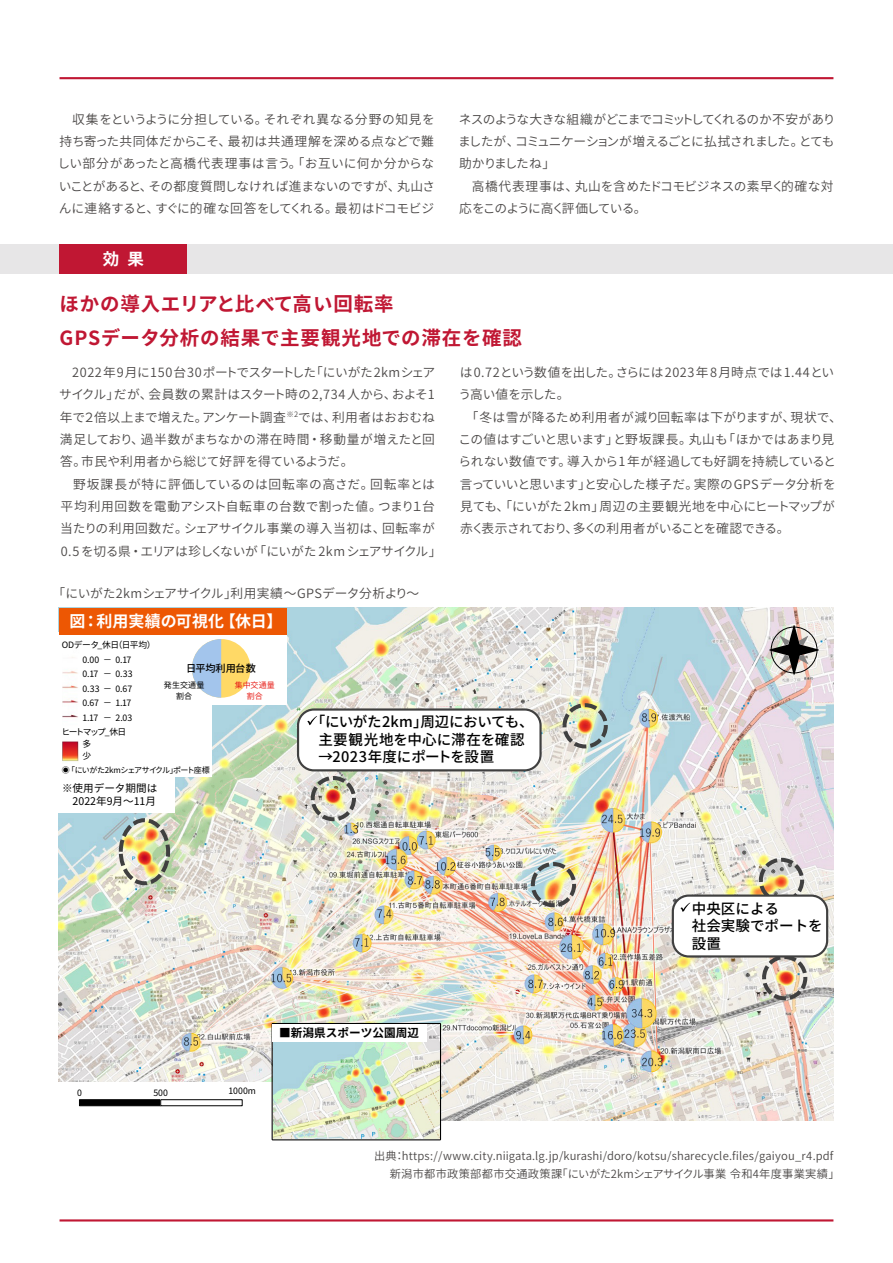
<style>
.page{position:relative;width:893px;height:1263px;background:#fff}
.page>*{position:absolute;margin:0;border:0;box-sizing:border-box;transform-origin:0 0}
.t1{font:700 19.5px/34.2px "Source Han Sans JP";letter-spacing:.04em;color:#c01733}
.t2{font:700 16.5px "Source Han Sans JP";color:#fff}
.t3{font:700 16.05px "Source Han Sans JP";color:#fff}
.t4{font:500 14.55px/17.5px "Source Han Sans JP";color:#000;text-align:center}
.t5{font:12.75px/22.4px "Source Han Sans JP";letter-spacing:-.01em;color:#4c4948;text-align:justify}
.t6{font:12.75px/22.4px "Source Han Sans JP";letter-spacing:.01em;color:#4c4948;text-align:center}
.t7{font:12.75px/22.4px "Source Han Sans JP";letter-spacing:-.035em;color:#4c4948}
.t8{font:12.75px "Source Han Sans JP";letter-spacing:.035em;color:#4c4948}
.t9{font:12.75px "Source Han Sans JP";letter-spacing:.02em;color:#4c4948}
.t10{font:12.75px "Source Han Sans JP";letter-spacing:-.065em;color:#4c4948}
.t11{font:12.75px "Source Han Sans JP";letter-spacing:-.04em;color:#4c4948}
.t12{font:700 11.7px "Source Han Sans JP";color:#000}
.t13{font:11.25px/18px "Source Han Sans JP";letter-spacing:.015em;color:#4c4948}
.t14{font:10.65px/12.8px "Source Han Sans JP";color:#000}
.t15{font:500 10.2px "Source Han Sans JP";letter-spacing:-.015em;color:#000}
.t16{font:8.7px/11.7px "Source Han Sans JP";letter-spacing:-.035em;color:#000}
.t17{font:8.7px "Source Han Sans JP";letter-spacing:-.165em;color:#000}
.t18{font:7.95px "Source Han Sans JP";letter-spacing:-.085em;color:#000}
.t19{font:7.95px/10.2px "Source Han Sans JP";letter-spacing:-.055em;color:#000;text-align:center}
.t20{font:7.95px/10.2px "Source Han Sans JP";letter-spacing:-.01em;color:#e71f19;text-align:center}
</style>
<div class="page">
<img style="left:59px;top:608px;width:775px;height:512px">
<div style="left:156px;top:635px;width:131px;height:70px;background:#fff"></div>
<div style="left:58px;top:632px;width:154px;height:144px;background:#fff"></div>
<div style="left:311px;top:776px;width:45px;height:45px;border:4px dashed #404040;border-radius:50%"></div>
<div style="left:59px;top:608px;width:228px;height:27px;background:#ed5703"></div>
<div style="left:58px;top:776px;width:116px;height:37px;background:#fff"></div>
<div style="left:119px;top:818px;width:51px;height:67px;border:4px dashed #404040;border-radius:50%"></div>
<div style="left:562px;top:703px;width:46px;height:45px;border:4px dashed #404040;border-radius:50%"></div>
<div style="left:762px;top:955px;width:45px;height:45px;border:4px dashed #404040;border-radius:50%"></div>
<div style="left:531px;top:862px;width:45px;height:45px;border:4px dashed #404040;border-radius:50%"></div>
<div style="left:759px;top:858px;width:45px;height:45px;border:4px dashed #404040;border-radius:50%"></div>
<img style="left:62px;top:657px;width:17px;height:105px">
<div style="left:192px;top:639px;width:58px;height:59px;background:#ffd966;border-radius:50%"></div>
<svg style="left:192px;top:639px;width:29px;height:59px"></svg>
<svg style="left:769px;top:625px;width:50px;height:50px;background:#9f9b96"></svg>
<div style="left:298px;top:709px;width:243px;height:61px;background:#fff;border-radius:16px"></div>
<div style="left:297px;top:708px;width:245px;height:63px;border:2px solid #404040;border-radius:16px"></div>
<svg style="left:307px;top:716px;width:10px;height:9px"></svg>
<div style="left:673px;top:895px;width:154px;height:61px;background:#fff;border-radius:16px"></div>
<div style="left:672px;top:894px;width:156px;height:63px;border:2px solid #404040;border-radius:16px"></div>
<svg style="left:680px;top:902px;width:10px;height:10px"></svg>
<div style="left:58px;top:1082px;width:215px;height:41px;background:#fff"></div>
<img style="left:272px;top:1023px;width:169px;height:117px">
<div style="left:273px;top:1024px;width:154px;height:18px;background:#fff"></div>
<div style="left:79px;top:1099px;width:82px;height:7px;background:#000;border:1px solid #000"></div>
<div style="left:160px;top:1099px;width:83px;height:7px;border:1px solid #000"></div>
<hr style="left:60px;top:1219px;width:773px;height:2px;background:#c01733">
<hr style="left:60px;top:77px;width:773px;height:2px;background:#c01733">
<div style="left:0;top:244px;width:893px;height:30px;background:#e7e6e7"></div>
<div style="left:60px;top:244px;width:127px;height:30px;background:#c01733"></div>
<p class="t5" style="left:58px;top:108px;width:379px;text-indent:15px">収集をというように分担している。それぞれ異なる分野の知見を持ち寄った共同体だからこそ、最初は共通理解を深める点などで難しい部分があったと高橋代表理事は言う。「お互いに何か分からないことがあると、その都度質問しなければ進まないのですが、丸山さんに連絡すると、すぐに的確な回答をしてくれる。最初はドコモビジ</p>
<p class="t5" style="left:458px;top:108px;width:379px">ネスのような大きな組織がどこまでコミットしてくれるのか不安がありましたが、コミュニケーションが増えるごとに払拭されました。とても助かりましたね」</p>
<p class="t7" style="left:459px;top:175px;width:376px;text-indent:13px">高橋代表理事は、丸山を含めたドコモビジネスの素早く的確な対応をこのように高く評価している。</p>
<p class="t2" style="left:103px;top:249px;width:43px">効果</p>
<h1 class="t1" style="left:60px;top:287px;width:464px">ほかの導入エリアと比べて高い回転率<br>GPSデータ分析の結果で主要観光地での滞在を確認</h1>
<p class="t5" style="left:59px;top:361px;width:378px;text-indent:13px">2022年9月に150台30ポートでスタートした「にいがた2kmシェアサイクル」だが、会員数の累計はスタート時の2,734人から、およそ1年で２倍以上まで増えた。アンケート調査<sup>※2</sup>では、利用者はおおむね満足しており、過半数がまちなかの滞在時間・移動量が増えたと回答。市民や利用者から総じて好評を得ているようだ。</p>
<p class="t6" style="left:60px;top:473px;width:383px">野坂課長が特に評価しているのは回転率の高さだ。回転率とは<br>平均利用回数を電動アシスト自転車の台数で割った値。つまり１台当たりの利用回数だ。シェアサイクル事業の導入当初は、回転率が0.5 を切る県・エリアは珍しくないが「にいがた 2km シェアサイクル」</p>
<p class="t8" style="left:460px;top:365px;width:376px">は0.72という数値を出した。さらには2023年8月時点では1.44とい</p>
<p class="t11" style="left:459px;top:387px;width:112px">う高い値を示した。</p>
<p class="t9" style="left:466px;top:410px;width:377px">「冬は雪が降るため利用者が減り回転率は下がりますが、現状で、</p>
<p class="t5" style="left:459px;top:428px;width:377px">この値はすごいと思います」と野坂課長。丸山も「ほかではあまり見</p>
<p class="t5" style="left:458px;top:451px;width:379px">られない数値です。導入から1 年が経過しても好調を持続していると</p>
<p class="t5" style="left:460px;top:473px;width:377px">言っていいと思います」と安心した様子だ。実際のGPSデータ分析を</p>
<p class="t6" style="left:460px;top:495px;width:377px">見ても、「にいがた 2km」周辺の主要観光地を中心にヒートマップが</p>
<p class="t10" style="left:460px;top:521px;width:331px">赤く表示されており、多くの利用者がいることを確認できる。</p>
<p class="t5" style="left:53px;top:582px;width:368px">「にいがた2kmシェアサイクル」利用実績～GPSデータ分析より～</p>
<p class="t3" style="left:69px;top:612px;width:215px">図：利用実績の可視化【休日】</p>
<p class="t16" style="left:62px;top:639px;width:95px">ODデータ_休日（日平均）</p>
<p class="t16" style="left:83px;top:654px;width:50px">0.00 － 0.17</p>
<p class="t16" style="left:83px;top:668px;width:51px">0.17 － 0.33</p>
<p class="t16" style="left:83px;top:683px;width:51px">0.33 － 0.67</p>
<p class="t16" style="left:83px;top:697px;width:50px">0.67 － 1.17</p>
<p class="t16" style="left:82px;top:712px;width:51px">1.17 － 2.03</p>
<p class="t17" style="left:61px;top:727px;width:66px">ヒートマップ_休日</p>
<p class="t16" style="left:83px;top:738px;width:10px">多少</p>
<p class="t18" style="left:62px;top:766px;width:150px">◉ 「にいがた2kmシェアサイクル」ポート座標</p>
<p class="t15" style="left:186px;top:663px;width:71px">日平均利用台数</p>
<p class="t19" style="left:164px;top:680px;width:42px">発生交通量割合</p>
<p class="t20" style="left:235px;top:680px;width:41px">集中交通量割合</p>
<p class="t14" style="left:62px;top:782px;width:97px">※使用データ期間は　2022年9月～11月</p>
<p class="t4" style="left:311px;top:713px;width:225px">「にいがた2km」周辺においても、主要観光地を中心に滞在を確認</p>
<p class="t4" style="left:319px;top:748px;width:177px">→2023年度にポートを設置</p>
<p class="t16" style="left:77px;top:1087px;width:6px">0</p>
<p class="t16" style="left:153px;top:1087px;width:16px">500</p>
<p class="t16" style="left:228px;top:1085px;width:29px">1000m</p>
<p class="t12" style="left:279px;top:1026px;width:141px">■新潟県スポーツ公園周辺</p>
<p class="t4" style="left:692px;top:900px;width:133px;text-align:left">中央区による<br>社会実験でポートを設置</p>
<p class="t13" style="left:390px;top:1147px;width:451px;text-indent:-15px">出典：https://www.city.niigata.lg.jp/kurashi/doro/kotsu/sharecycle.files/gaiyou_r4.pdf新潟市都市政策部都市交通政策課「にいがた2kmシェアサイクル事業 令和4年度事業実績」</p>
</div>
